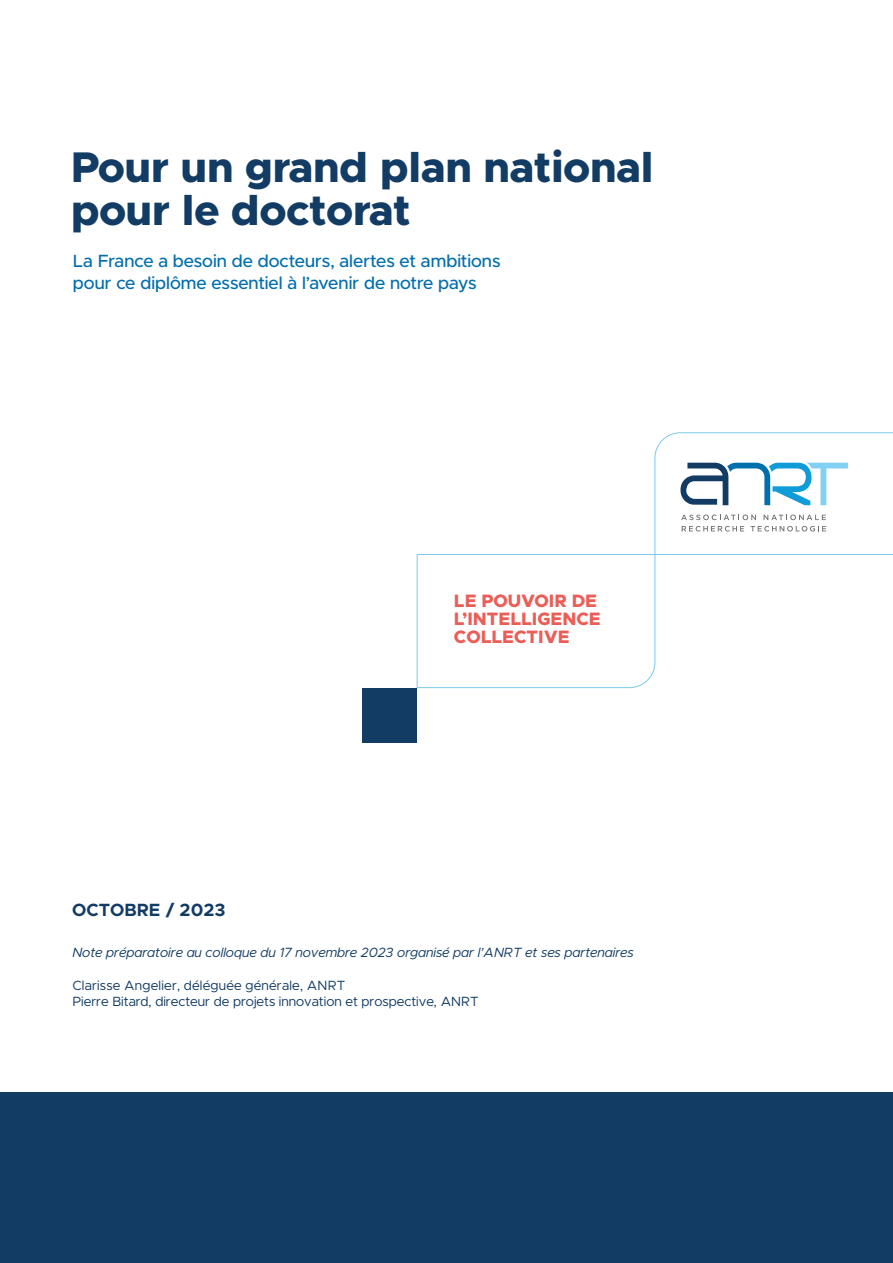
<style>
.page{position:relative;width:893px;height:1263px;background:#fff}
.page>*{position:absolute;margin:0;border:0;box-sizing:border-box;transform-origin:0 0}
.t1{font:800 43.05px/43px "Metropolis";color:#123c64}
.t2{font:800 18px/17.7px "Metropolis";color:#eb5e57}
.t3{font:500 17.85px/21.3px "Metropolis";color:#036eac}
.t4{font:700 17.85px "Metropolis";color:#123c64}
.t5{font:13.35px/16px "Metropolis";color:#123c64}
.t6{font:italic 13.35px "Metropolis";color:#123c64}
</style>
<div class="page">
<div style="left:0;top:1092px;width:893px;height:171px;background:#123c64"></div>
<svg style="left:416px;top:432px;width:477px;height:256px"></svg>
<div style="left:362px;top:688px;width:55px;height:54px;background:#123c64"></div>
<h1 class="t1" style="left:71px;top:145px;width:584px">Pour un grand plan national pour le doctorat</h1>
<h3 class="t3" style="left:73px;top:250px;width:429px">La France a besoin de docteurs, alertes et ambitions pour ce diplôme essentiel à l’avenir de notre pays</h3>
<h2 class="t2" style="left:454px;top:592px;width:148px">LE POUVOIR DE<br>L’INTELLIGENCE<br>COLLECTIVE</h2>
<h3 class="t4" style="left:72px;top:898px;width:155px">OCTOBRE / 2023</h3>
<p class="t6" style="left:72px;top:944px;width:563px">Note préparatoire au colloque du 17 novembre 2023 organisé par l’ANRT et ses partenaires</p>
<p class="t5" style="left:72px;top:977px;width:408px">Clarisse Angelier, déléguée générale, ANRT<br>Pierre Bitard, directeur de projets innovation et prospective, ANRT</p>
</div>
